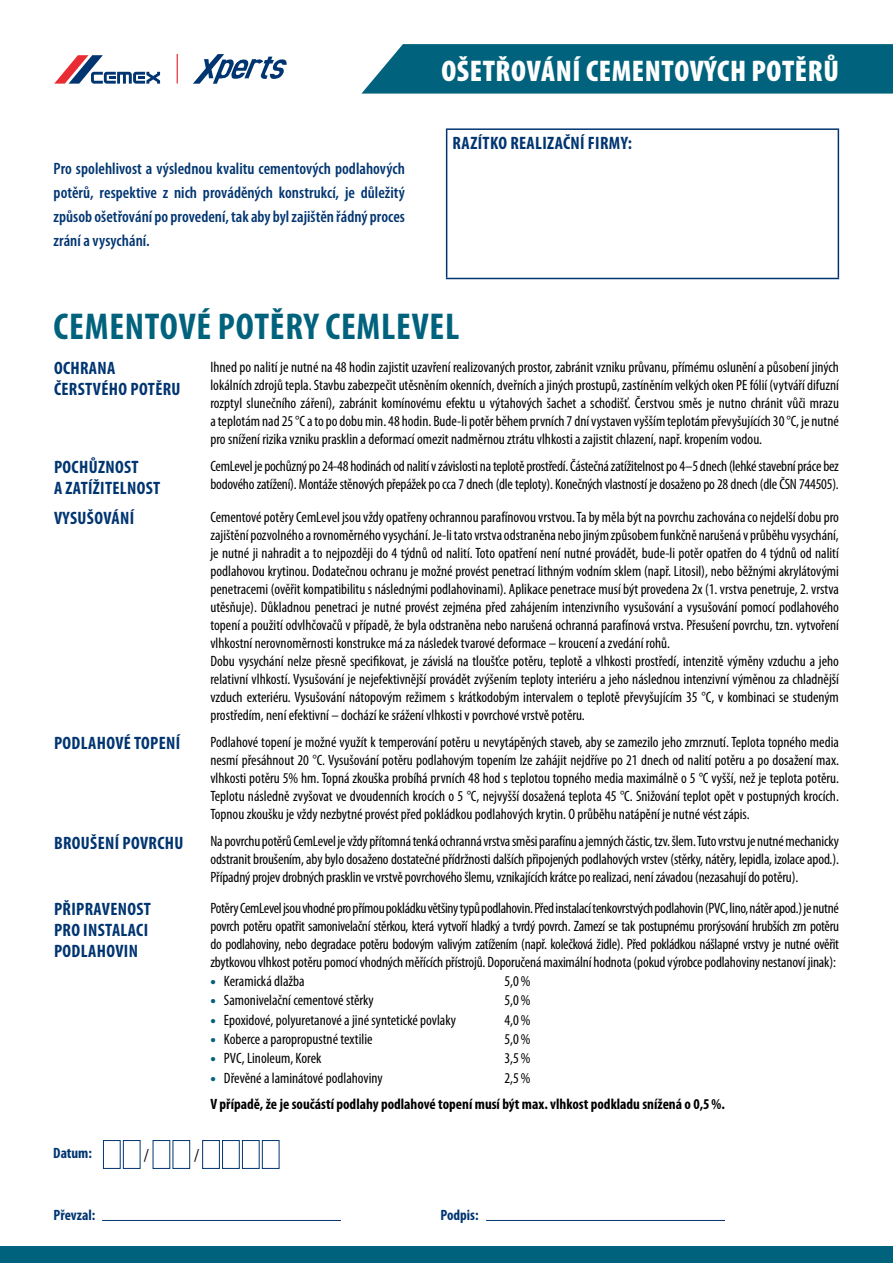
<style>
.page{position:relative;width:893px;height:1263px;background:#fff}
.page>*{position:absolute;margin:0;border:0;box-sizing:border-box;transform-origin:0 0}
.t1{font:700 condensed 37.5px "Myriad Pro";letter-spacing:.02em;color:#00627c}
.t2{font:900 condensed 30px "Myriad Pro";letter-spacing:.02em;color:#fff}
.t3{font:700 condensed 18px/21px "Myriad Pro";letter-spacing:.02em;color:#003571}
.t4{font:18px "Minion Pro";color:#000}
.t5{font:600 condensed 16.5px/24px "Myriad Pro";letter-spacing:.005em;color:#003571;text-align:justify}
.t6{font:condensed 15px/18px "Myriad Pro";color:#000;text-align:justify}
.t7{font:700 condensed 15px "Myriad Pro";color:#000}
.t8{font:700 condensed 15px "Myriad Pro";color:#003571}
.s1{font-weight:900;font-stretch:normal;color:#00627c}
</style>
<div class="page">
<hr style="left:446px;top:128px;width:393px;height:2px;background:#003571">
<hr style="left:446px;top:130px;width:1px;height:148px;background:#003571">
<hr style="left:838px;top:130px;width:1px;height:148px;background:#003571">
<hr style="left:446px;top:278px;width:393px;height:1px;background:#003571">
<svg style="left:54px;top:55px;width:106px;height:29px"></svg>
<hr style="left:177px;top:54px;width:1px;height:30px;background:#e92b33">
<svg style="left:193px;top:54px;width:94px;height:30px"></svg>
<div style="left:103px;top:1140px;width:17px;height:28px;border:1px solid #003571"></div>
<div style="left:202px;top:1140px;width:18px;height:28px;border:1px solid #003571"></div>
<div style="left:242px;top:1140px;width:17px;height:28px;border:1px solid #003571"></div>
<div style="left:123px;top:1140px;width:17px;height:28px;border:1px solid #003571"></div>
<div style="left:173px;top:1140px;width:17px;height:28px;border:1px solid #003571"></div>
<div style="left:222px;top:1140px;width:17px;height:28px;border:1px solid #003571"></div>
<div style="left:262px;top:1140px;width:17px;height:28px;border:1px solid #003571"></div>
<hr style="left:102px;top:1220px;width:239px;height:1px;background:#003571">
<hr style="left:486px;top:1220px;width:239px;height:1px;background:#003571">
<div style="left:0;top:1246px;width:893px;height:17px;background:#00627c"></div>
<svg style="left:361px;top:44px;width:532px;height:50px;background:#0c6982"></svg>
<h2 class="t2" style="left:441px;top:54px;width:399px">OŠETŘOVÁNÍ CEMENTOVÝCH POTĚRŮ</h2>
<p class="t5" style="left:54px;top:156px;width:353px">Pro spolehlivost a výslednou kvalitu cementových podlahových potěrů, respektive z nich prováděných konstrukcí, je důležitý způsob ošetřování po provedení, tak aby byl zajištěn řádný proces zrání a vysychání.</p>
<p class="t3" style="left:453px;top:132px;width:181px">RAZÍTKO REALIZAČNÍ FIRMY:</p>
<h1 class="t1" style="left:54px;top:305px;width:407px">CEMENTOVÉ POTĚRY CEMLEVEL</h1>
<p class="t3" style="left:54px;top:358px;width:128px">OCHRANA<br>ČERSTVÉHO POTĚRU</p>
<p class="t6" style="left:210px;top:357px;width:630px">Ihned po nalití je nutné na 48 hodin zajistit uzavření realizovaných prostor, zabránit vzniku průvanu, přímému oslunění a působení jiných lokálních zdrojů tepla. Stavbu zabezpečit utěsněním okenních, dveřních ajiných prostupů, zastíněním velkých oken PE fólií (vytváří difuzní rozptyl slunečního záření), zabránit komínovému efektu u výtahových šachet a schodišť. Čerstvou směs je nutno chránit vůči mrazu ateplotám nad 25 °C ato podobu min. 48 hodin. Bude-li potěr během prvních 7 dní vystaven vyšším teplotám převyšujících 30 °C, je nutné pro snížení rizika vzniku prasklin a deformací omezit nadměrnou ztrátu vlhkosti a zajistit chlazení, např. kropením vodou.</p>
<p class="t3" style="left:54px;top:457px;width:108px">POCHŮZNOST<br>A ZATÍŽITELNOST</p>
<p class="t6" style="left:210px;top:457px;width:630px">CemLevel je pochůzný po24-48 hodinách od nalití vzávislosti nateplotě prostředí. Částečná zatížitelnost po4–5 dnech (lehké stavební práce bez bodového zatížení). Montáže stěnových přepážek po cca 7 dnech (dle teploty). Konečných vlastností je dosaženo po 28 dnech (dle ČSN 744505).</p>
<p class="t3" style="left:54px;top:508px;width:82px">VYSUŠOVÁNÍ</p>
<p class="t6" style="left:210px;top:507px;width:630px;text-align:left">Cementové potěry CemLevel jsou vždy opatřeny ochrannou parafínovou vrstvou. Ta by měla být napovrchu zachována co nejdelší dobu pro zajištění pozvolného arovnoměrného vysychání. Je-li tato vrstva odstraněna nebo jiným způsobem funkčně narušená vprůběhu vysychání, je nutné ji nahradit a to nejpozději do 4 týdnů od nalití. Toto opatření není nutné provádět, bude-li potěr opatřen do 4 týdnů od nalití podlahovou krytinou. Dodatečnou ochranu je možné provést penetrací lithným vodním sklem (např. Litosil), nebo běžnými akrylátovými penetracemi (ověřit kompatibilitu s následnými podlahovinami). Aplikace penetrace musí být provedena 2x (1. vrstva penetruje, 2. vrstva utěsňuje). Důkladnou penetraci je nutné provést zejména před zahájením intenzivního vysušování a vysušování pomocí podlahového topení a použití odvlhčovačů v případě, že byla odstraněna nebo narušená ochranná parafínová vrstva. Přesušení povrchu, tzn. vytvoření vlhkostní nerovnoměrnosti konstrukce má za následek tvarové deformace – kroucení a zvedání rohů.<br>Dobu vysychání nelze přesně specifikovat, je závislá na tloušťce potěru, teplotě a vlhkosti prostředí, intenzitě výměny vzduchu a jeho relativní vlhkostí. Vysušování je nejefektivnější provádět zvýšením teploty interiéru a jeho následnou intenzivní výměnou za chladnější vzduch exteriéru. Vysušování nátopovým režimem s krátkodobým intervalem o teplotě převyšujícím 35 °C, v kombinaci se studeným prostředím, není efektivní – dochází ke srážení vlhkosti v povrchové vrstvě potěru.</p>
<p class="t3" style="left:54px;top:733px;width:128px">PODLAHOVÉ TOPENÍ</p>
<p class="t6" style="left:210px;top:733px;width:630px">Podlahové topení je možné využít k temperování potěru u nevytápěných staveb, aby se zamezilo jeho zmrznutí. Teplota topného media nesmí přesáhnout 20 °C. Vysušování potěru podlahovým topením lze zahájit nejdříve po 21 dnech od nalití potěru a po dosažení max. vlhkosti potěru 5% hm. Topná zkouška probíhá prvních 48 hod s teplotou topného media maximálně o 5 °C vyšší, než je teplota potěru.<br>Teplotu následně zvyšovat ve dvoudenních krocích o 5 °C, nejvyšší dosažená teplota 45 °C. Snižování teplot opět v postupných krocích.<br>Topnou zkoušku je vždy nezbytné provést před pokládkou podlahových krytin. O průběhu natápění je nutné vést zápis.</p>
<p class="t3" style="left:54px;top:832px;width:131px">BROUŠENÍ POVRCHU</p>
<p class="t6" style="left:210px;top:832px;width:630px">Na povrchu potěrů CemLevel je vždy přítomná tenká ochranná vrstva směsi parafínu a jemných částic, tzv. šlem. Tuto vrstvu je nutné mechanicky odstranit broušením, aby bylo dosaženo dostatečné přídržnosti dalších připojených podlahových vrstev (stěrky, nátěry, lepidla, izolace apod.).<br>Případný projev drobných prasklin ve vrstvě povrchového šlemu, vznikajících krátce po realizaci, není závadou (nezasahují do potěru).</p>
<p class="t3" style="left:54px;top:899px;width:99px">PŘIPRAVENOST<br>PRO INSTALACI<br>PODLAHOVIN</p>
<p class="t6" style="left:210px;top:899px;width:630px">Potěry CemLevel jsou vhodné pro přímou pokládku většiny typů podlahovin. Před instalací tenkovrstvých podlahovin (PVC, lino, nátěr apod.) je nutné povrch potěru opatřit samonivelační stěrkou, která vytvoří hladký a tvrdý povrch. Zamezí se tak postupnému prorýsování hrubších zrn potěru do podlahoviny, nebo degradace potěru bodovým valivým zatížením (např. kolečková židle). Před pokládkou nášlapné vrstvy je nutné ověřit zbytkovou vlhkost potěru pomocí vhodných měřících přístrojů. Doporučená maximální hodnota (pokud výrobce podlahoviny nestanoví jinak):</p>
<p class="t6" style="left:210px;top:972px;width:96px"><span class="s1">•</span> Keramická dlažba</p>
<p class="t6" style="left:504px;top:972px;width:28px">5,0%</p>
<p class="t6" style="left:210px;top:991px;width:165px"><span class="s1">•</span> Samonivelační cementové stěrky</p>
<p class="t6" style="left:504px;top:991px;width:28px">5,0%</p>
<p class="t6" style="left:210px;top:1010px;width:247px"><span class="s1">•</span> Epoxidové, polyuretanové a jiné syntetické povlaky</p>
<p class="t6" style="left:504px;top:1010px;width:28px">4,0%</p>
<p class="t6" style="left:210px;top:1030px;width:164px"><span class="s1">•</span> Koberce a paropropustné textilie</p>
<p class="t6" style="left:504px;top:1030px;width:28px">5,0%</p>
<p class="t6" style="left:210px;top:1049px;width:113px"><span class="s1">•</span> PVC, Linoleum, Korek</p>
<p class="t6" style="left:504px;top:1049px;width:28px">3,5%</p>
<p class="t6" style="left:210px;top:1068px;width:174px"><span class="s1">•</span> Dřevěné a laminátové podlahoviny</p>
<p class="t6" style="left:504px;top:1068px;width:28px">2,5%</p>
<p class="t7" style="left:210px;top:1096px;width:516px">V případě, že je součástí podlahy podlahové topení musí být max. vlhkost podkladu snížená o 0,5%.</p>
<p class="t8" style="left:53px;top:1145px;width:40px">Datum:</p>
<p class="t4" style="left:144px;top:1143px;width:7px">/</p>
<p class="t4" style="left:194px;top:1143px;width:7px">/</p>
<p class="t8" style="left:54px;top:1207px;width:43px">Převzal:</p>
<p class="t8" style="left:440px;top:1207px;width:40px">Podpis:</p>
</div>
